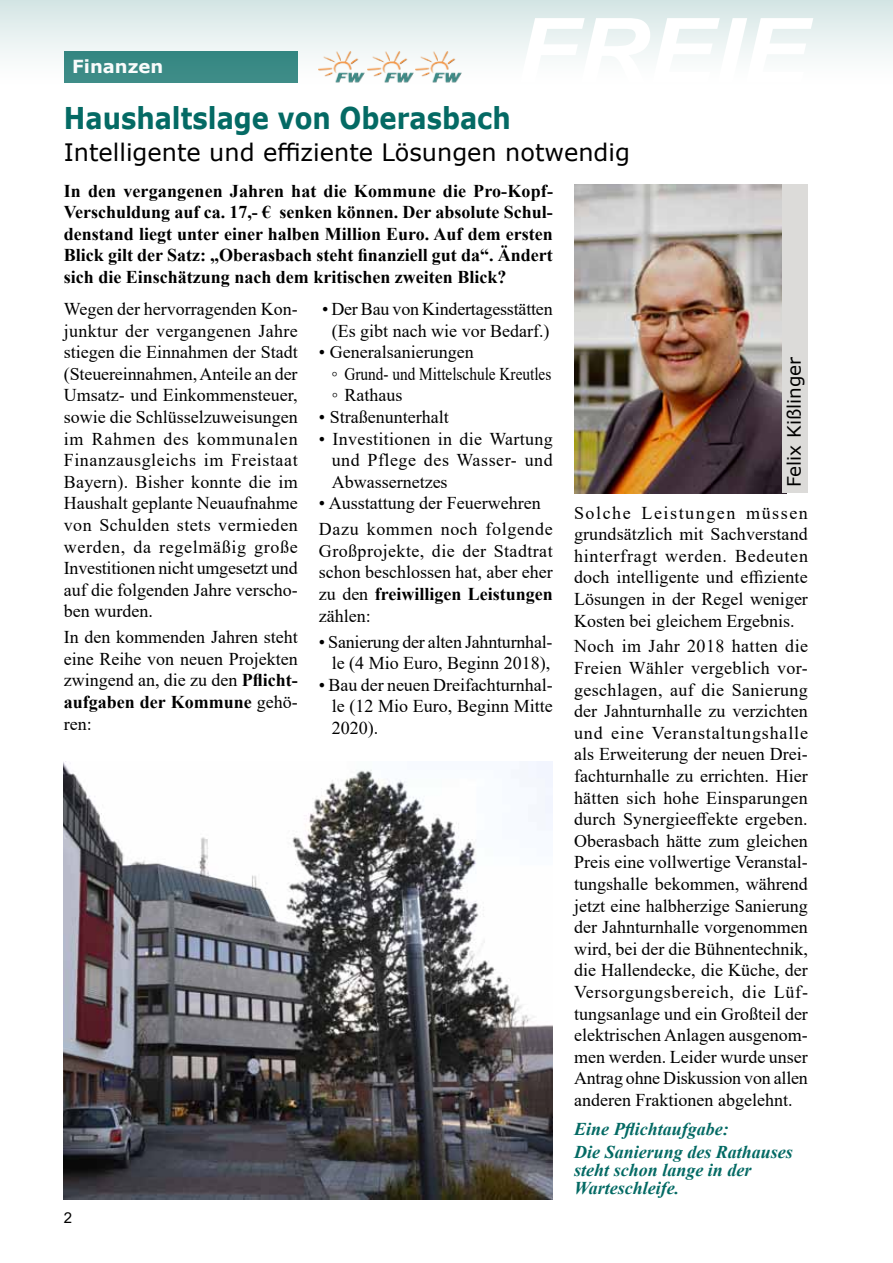
<style>
.page{position:relative;width:893px;height:1263px;background:#fff}
.page>*{position:absolute;margin:0;border:0;box-sizing:border-box;transform-origin:0 0}
.t1{font:italic 700 90px "Arial";color:#fff;scale:1.1 1}
.t2{font:700 30px "Verdana";color:#046a64;scale:.86 1}
.t3{font:24px "Verdana";color:#000}
.t4{font:18.45px "Verdana";color:#000}
.t5{font:18px/21.6px "Times New Roman";color:#000;text-align:justify}
.t6{font:700 18px/21.6px "Times New Roman";color:#000;text-align:justify}
.t7{font:italic 700 18px/22.2px "Times New Roman";color:#046a64}
.t8{font:700 18px "Verdana";color:#fff}
.t9{font:15px "Arial";color:#000}
.s1{font-weight:700}
</style>
<div class="page">
<img style="left:64px;top:762px;width:489px;height:437px">
<img style="left:574px;top:184px;width:208px;height:309px">
<div style="left:782px;top:184px;width:26px;height:309px;background:#dcdbd9"></div>
<svg style="left:0;top:0;width:893px;height:83px"></svg>
<p class="t8" style="left:72px;top:54px;width:93px">Finanzen</p>
<h1 class="t1" style="left:516px;top:-9px;width:267px">FREIE</h1>
<h2 class="t2" style="left:64px;top:97px;width:521px">Haushaltslage von Oberasbach</h2>
<h3 class="t3" style="left:64px;top:135px;width:568px">Intelligente und effiziente Lösungen notwendig</h3>
<p class="t6" style="left:64px;top:179px;width:491px">In den vergangenen Jahren hat die Kommune die Pro-Kopf-Verschuldung auf ca. 17,- € senken können. Der absolute Schul&shy;denstand liegt unter einer halben Million Euro. Auf dem ersten Blick gilt der Satz: „Oberasbach steht finanziell gut da“. Ändert sich die Einschätzung nach dem kritischen zweiten Blick?</p>
<p class="t5" style="left:322px;top:298px;width:232px;text-align:center">• Der Bau von Kindertagesstätten (Es gibt nach wie vor Bedarf.)</p>
<p class="t5" style="left:332px;top:341px;width:221px;text-align:left;text-indent:-13px">• Generalsanierungen<br>◦ Grund- und Mittelschule Kreutles ◦ Rathaus</p>
<p class="t5" style="left:319px;top:406px;width:131px">• Straßenunterhalt</p>
<p class="t5" style="left:332px;top:427px;width:223px;text-indent:-13px">• Investitionen in die Wartung und Pflege des Wasser- und Abwassernetzes</p>
<p class="t5" style="left:319px;top:490px;width:235px;line-height:25.8px">• Ausstattung der Feuerwehren<br>Dazu kommen noch folgende</p>
<p class="t5" style="left:319px;top:539px;width:235px">Großprojekte, die der Stadtrat schon beschlossen hat, aber eher zu den <span class="s1">freiwilligen Leistungen </span>zählen:</p>
<p class="t5" style="left:319px;top:630px;width:235px;text-align:center">• Sanierung der alten Jahnturnhal&shy;le (4 Mio Euro, Beginn 2018),</p>
<p class="t5" style="left:332px;top:673px;width:223px;text-indent:-13px">• Bau der neuen Dreifachturnhal&shy;le (12 Mio Euro, Beginn Mitte 2020).</p>
<p class="t5" style="left:64px;top:298px;width:235px">Wegen der hervorragenden Kon&shy;junktur der vergangenen Jahre stiegen die Einnahmen der Stadt (Steuereinnahmen, Anteile an der Umsatz- und Einkommensteuer, sowie die Schlüsselzuweisungen im Rahmen des kommunalen Finanzausgleichs im Freistaat Bayern). Bisher konnte die im Haushalt geplante Neuaufnahme von Schulden stets vermieden werden, da regelmäßig große Investitionen nicht umgesetzt und auf die folgenden Jahre verscho&shy;ben wurden.</p>
<p class="t5" style="left:64px;top:626px;width:235px">In den kommenden Jahren steht eine Reihe von neuen Projekten zwingend an, die zu den <span class="s1">Pflicht&shy;aufgaben der Kommune</span> gehö&shy;ren:</p>
<p class="t9" style="left:64px;top:1207px;width:10px">2</p>
<p class="t4" style="left:781px;top:487px;width:132px;rotate:-90deg">Felix Kißlinger</p>
<p class="t5" style="left:574px;top:501px;width:235px">Solche Leistungen müssen grundsätzlich mit Sachverstand hinterfragt werden. Bedeuten doch intelligente und effiziente Lösungen in der Regel weniger Kosten bei gleichem Ergebnis.</p>
<p class="t5" style="left:574px;top:635px;width:235px">Noch im Jahr 2018 hatten die Freien Wähler vergeblich vor&shy;geschlagen, auf die Sanierung der Jahnturnhalle zu verzichten und eine Veranstaltungshalle als Erweiterung der neuen Drei&shy;fachturnhalle zu errichten. Hier hätten sich hohe Einsparungen durch Synergieeffekte ergeben.<br>Oberasbach hätte zum gleichen Preis eine vollwertige Veranstal&shy;tungshalle bekommen, während jetzt eine halbherzige Sanierung der Jahnturnhalle vorgenommen wird, bei der die Bühnentechnik, die Hallendecke, die Küche, der Versorgungsbereich, die Lüf&shy;tungsanlage und ein Großteil der elektrischen Anlagen ausgenom&shy;men werden. Leider wurde unser Antrag ohne Diskussion von allen anderen Fraktionen abgelehnt.</p>
<p class="t7" style="left:574px;top:1118px;width:220px">Eine Pflichtaufgabe:<br>Die Sanierung des Rathauses</p>
<p class="t7" style="left:574px;top:1160px;width:179px;line-height:18px">steht schon lange in der<br>Warteschleife.</p>
</div>
